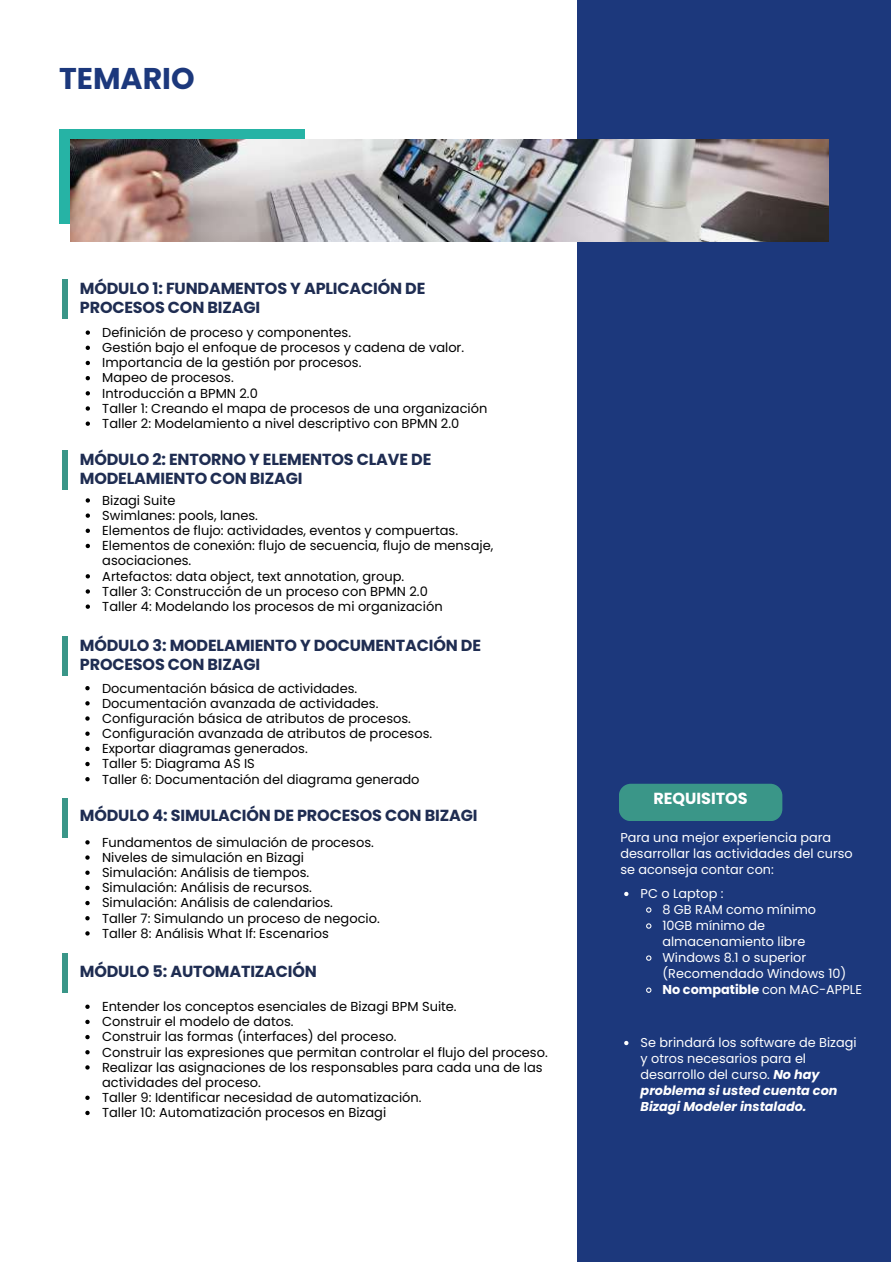
<style>
.page{position:relative;width:891px;height:1262px;background:#fff}
.page>*{position:absolute;margin:0;border:0;box-sizing:border-box;transform-origin:0 0}
.t1{font:700 30px "Poppins";color:#1c387c}
.t2{font:700 16px/18.6px "Poppins";letter-spacing:-.01em;color:#1f2d52}
.t3{font:700 16px "Poppins";color:#fff}
.t4{font:13px/15.2px "Poppins";color:#000}
.t5{font:12.8px/16px "Poppins";color:#fff}
.s1{font-weight:700}
.s2{font-weight:700;font-style:italic}
</style>
<div class="page">
<div style="left:577px;top:0;width:314px;height:1261px;background:#1c387c"></div>
<div style="left:59px;top:129px;width:246px;height:94px;background:#26b3a5"></div>
<img style="left:71px;top:140px;width:757px;height:101px">
<div style="left:62px;top:279px;width:6px;height:40px;background:#3a9688"></div>
<div style="left:62px;top:450px;width:6px;height:40px;background:#3a9688"></div>
<div style="left:62px;top:636px;width:6px;height:40px;background:#3a9688"></div>
<div style="left:62px;top:797px;width:6px;height:40px;background:#3a9688"></div>
<div style="left:62px;top:953px;width:6px;height:40px;background:#3a9688"></div>
<svg style="left:86px;top:330px;width:4px;height:5px"></svg>
<svg style="left:86px;top:346px;width:4px;height:4px"></svg>
<svg style="left:86px;top:361px;width:4px;height:4px"></svg>
<svg style="left:86px;top:376px;width:4px;height:4px"></svg>
<svg style="left:86px;top:391px;width:4px;height:4px"></svg>
<svg style="left:86px;top:406px;width:4px;height:5px"></svg>
<svg style="left:86px;top:421px;width:4px;height:5px"></svg>
<svg style="left:85px;top:1004px;width:5px;height:5px"></svg>
<svg style="left:85px;top:1019px;width:5px;height:5px"></svg>
<svg style="left:85px;top:1035px;width:5px;height:4px"></svg>
<svg style="left:85px;top:1050px;width:5px;height:4px"></svg>
<svg style="left:85px;top:1065px;width:5px;height:4px"></svg>
<svg style="left:85px;top:1095px;width:5px;height:5px"></svg>
<svg style="left:85px;top:1110px;width:5px;height:5px"></svg>
<svg style="left:86px;top:498px;width:4px;height:4px"></svg>
<svg style="left:86px;top:513px;width:4px;height:5px"></svg>
<svg style="left:86px;top:528px;width:4px;height:5px"></svg>
<svg style="left:86px;top:544px;width:4px;height:4px"></svg>
<svg style="left:86px;top:574px;width:4px;height:4px"></svg>
<svg style="left:86px;top:589px;width:4px;height:4px"></svg>
<svg style="left:86px;top:604px;width:4px;height:5px"></svg>
<svg style="left:85px;top:840px;width:5px;height:4px"></svg>
<svg style="left:85px;top:855px;width:5px;height:4px"></svg>
<svg style="left:85px;top:870px;width:5px;height:5px"></svg>
<svg style="left:85px;top:885px;width:5px;height:5px"></svg>
<svg style="left:85px;top:901px;width:5px;height:4px"></svg>
<svg style="left:85px;top:916px;width:5px;height:4px"></svg>
<svg style="left:85px;top:931px;width:5px;height:4px"></svg>
<svg style="left:85px;top:686px;width:5px;height:4px"></svg>
<svg style="left:85px;top:701px;width:5px;height:4px"></svg>
<svg style="left:85px;top:716px;width:5px;height:4px"></svg>
<svg style="left:85px;top:731px;width:5px;height:5px"></svg>
<svg style="left:85px;top:746px;width:5px;height:5px"></svg>
<svg style="left:85px;top:762px;width:5px;height:4px"></svg>
<svg style="left:85px;top:777px;width:5px;height:4px"></svg>
<svg style="left:624px;top:891px;width:4px;height:5px"></svg>
<svg style="left:646px;top:907px;width:6px;height:6px"></svg>
<svg style="left:646px;top:923px;width:6px;height:6px"></svg>
<svg style="left:646px;top:955px;width:6px;height:6px"></svg>
<svg style="left:646px;top:987px;width:6px;height:6px"></svg>
<svg style="left:624px;top:1040px;width:4px;height:5px"></svg>
<div style="left:619px;top:783px;width:163px;height:38px;background:#3a9688;border-radius:12px"></div>
<h1 class="t1" style="left:59px;top:57px;width:137px">TEMARIO</h1>
<p class="t2" style="left:80px;top:279px;width:347px">MÓDULO 1: FUNDAMENTOS Y APLICACIÓN DE<br>PROCESOS CON BIZAGI</p>
<p class="t4" style="left:102px;top:325px;width:387px">Definición de proceso y componentes.<br>Gestión bajo el enfoque de procesos y cadena de valor.<br>Importancia de la gestión por procesos.<br>Mapeo de procesos.<br>Introducción a BPMN 2.0<br>Taller 1: Creando el mapa de procesos de una organización Taller 2: Modelamiento a nivel descriptivo con BPMN 2.0</p>
<p class="t2" style="left:80px;top:450px;width:353px">MÓDULO 2: ENTORNO Y ELEMENTOS CLAVE DE<br>MODELAMIENTO CON BIZAGI</p>
<p class="t4" style="left:102px;top:492px;width:393px">Bizagi Suite<br>Swimlanes: pools, lanes.<br>Elementos de flujo: actividades, eventos y compuertas.<br>Elementos de conexión: flujo de secuencia, flujo de mensaje, asociaciones.<br>Artefactos: data object, text annotation, group.<br>Taller 3: Construcción de un proceso con BPMN 2.0<br>Taller 4: Modelando los procesos de mi organización</p>
<p class="t2" style="left:80px;top:636px;width:403px">MÓDULO 3: MODELAMIENTO Y DOCUMENTACIÓN DE<br>PROCESOS CON BIZAGI</p>
<p class="t4" style="left:102px;top:680px;width:332px">Documentación básica de actividades.<br>Documentación avanzada de actividades.<br>Configuración básica de atributos de procesos.<br>Configuración avanzada de atributos de procesos.<br>Exportar diagramas generados.<br>Taller 5: Diagrama AS IS<br>Taller 6: Documentación del diagrama generado</p>
<p class="t2" style="left:80px;top:806px;width:399px">MÓDULO 4: SIMULACIÓN DE PROCESOS CON BIZAGI</p>
<p class="t4" style="left:102px;top:834px;width:279px">Fundamentos de simulación de procesos.<br>Niveles de simulación en Bizagi Simulación: Análisis de tiempos.<br>Simulación: Análisis de recursos.<br>Simulación: Análisis de calendarios.<br>Taller 7: Simulando un proceso de negocio.<br>Taller 8: Análisis What If: Escenarios</p>
<p class="t2" style="left:80px;top:962px;width:239px">MÓDULO 5: AUTOMATIZACIÓN</p>
<p class="t4" style="left:102px;top:999px;width:447px">Entender los conceptos esenciales de Bizagi BPM Suite.<br>Construir el modelo de datos.<br>Construir las formas (interfaces) del proceso.<br>Construir las expresiones que permitan controlar el flujo del proceso.<br>Realizar las asignaciones de los responsables para cada una de las actividades del proceso.<br>Taller 9: Identificar necesidad de automatización.<br>Taller 10: Automatización procesos en Bizagi</p>
<p class="t3" style="left:653px;top:787px;width:96px">REQUISITOS</p>
<p class="t5" style="left:620px;top:829px;width:234px">Para una mejor experiencia para desarrollar las actividades del curso se aconseja contar con:</p>
<p class="t5" style="left:662px;top:885px;width:201px;text-indent:-22px">PC o Laptop :<br>8 GB RAM como mínimo<br>10GB mínimo de almacenamiento libre<br>Windows 8.1 o superior (Recomendado Windows 10)<br><span class="s1">No compatible</span> con MAC-APPLE</p>
<p class="t5" style="left:641px;top:1034px;width:217px">Se brindará los software de Bizagi y otros necesarios para el desarrollo del curso. <span class="s2">No hay problema si usted cuenta con<br>Bizagi Modeler instalado.</span></p>
</div>
